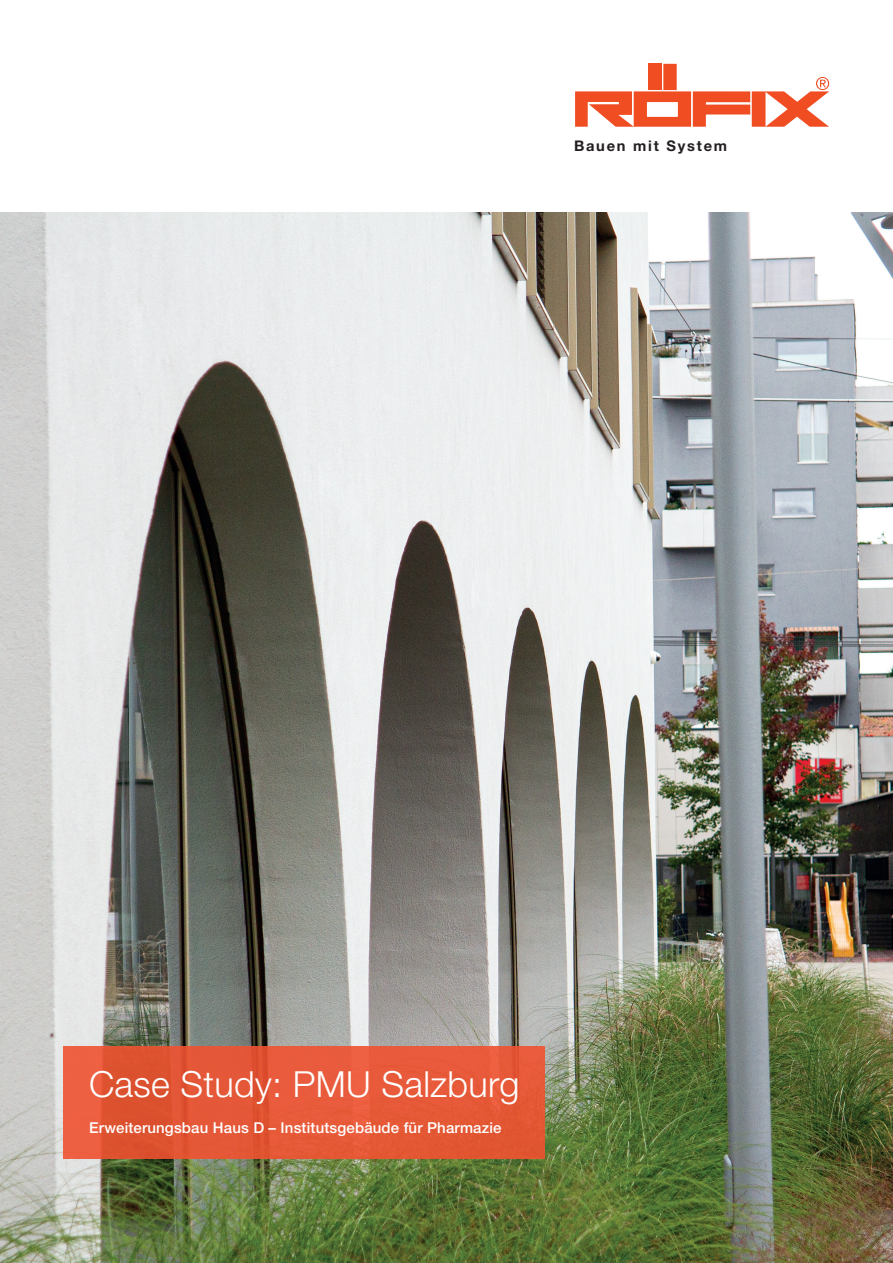
<style>
.page{position:relative;width:893px;height:1263px;background:#fff}
.page>*{position:absolute;margin:0;border:0;box-sizing:border-box;transform-origin:0 0}
.t1{font:300 36px "Helvetica Neue LTW1 G";letter-spacing:.01em;color:#fff}
.t2{font:500 15px "Helvetica Neue LTW1 G";letter-spacing:.01em;color:#fff}
.t3{font:700 14.7px "Helvetica Neue";letter-spacing:.12em;color:#231f20}
</style>
<div class="page">
<img style="left:0;top:213px;width:893px;height:1050px">
<div style="left:663px;top:64px;width:14px;height:26px;background:#f04d22"></div>
<div style="left:648px;top:64px;width:14px;height:26px;background:#f04d22"></div>
<svg style="left:575px;top:77px;width:254px;height:50px"></svg>
<div style="left:64px;top:1046px;width:481px;height:112px;background:#e55838"></div>
<p class="t3" style="left:574px;top:137px;width:155px">Bauen mit System</p>
<h1 class="t1" style="left:89px;top:1062px;width:432px">Case Study: PMU Salzburg</h1>
<p class="t2" style="left:89px;top:1119px;width:414px">Erweiterungsbau Haus D – Institutsgebäude für Pharmazie</p>
</div>
